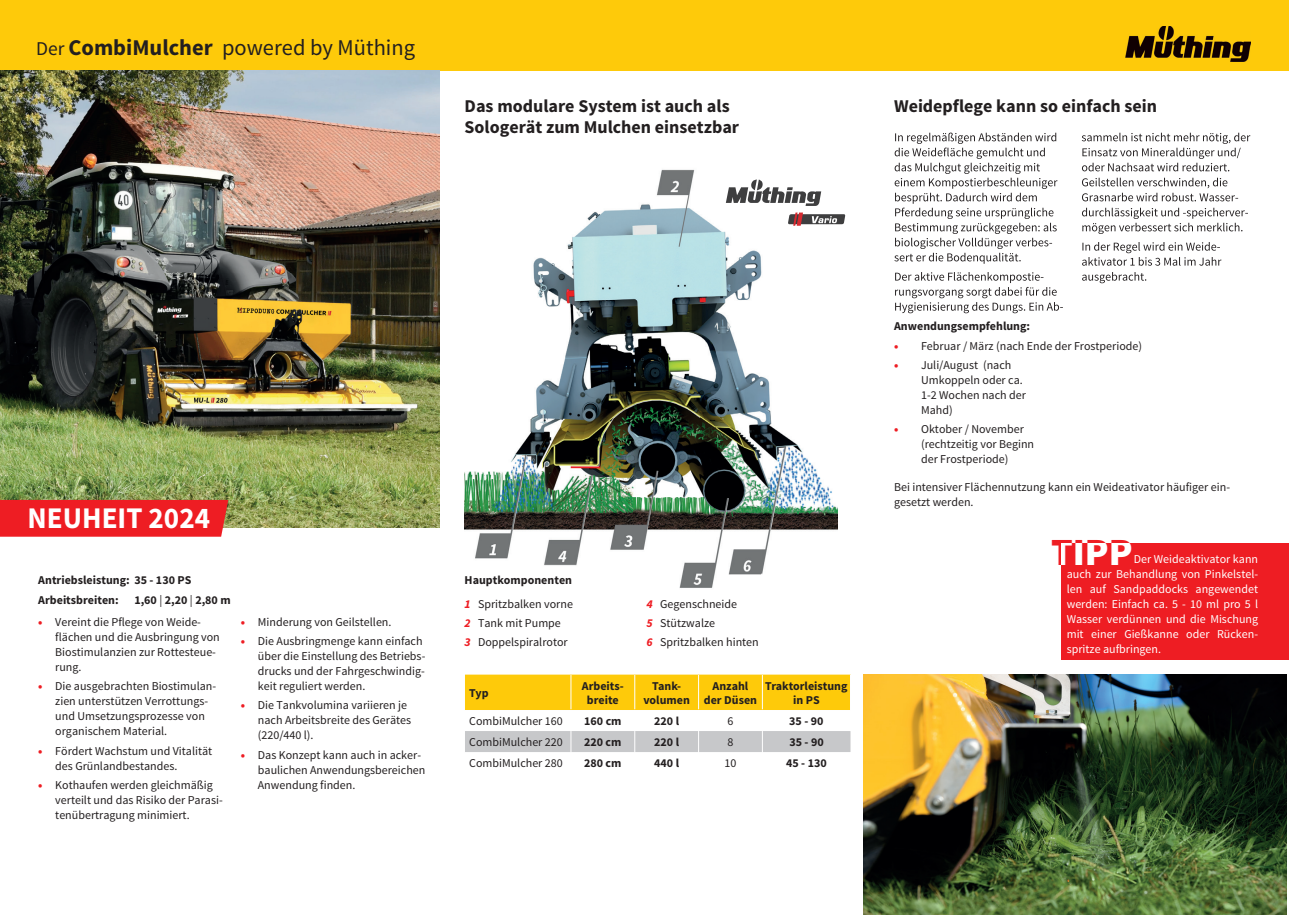
<style>
.page{position:relative;width:1289px;height:919px;background:#fff}
.page>*{position:absolute;margin:0;border:0;box-sizing:border-box;transform-origin:0 0}
.t1{font:900 38.55px "Source Sans Pro";color:#ee1d23}
.t2{font:700 30px "Source Sans Pro";color:#fff}
.t3{font:22.5px "Source Sans Pro";color:#231f20}
.t4{font:700 18px/21px "Source Sans Pro";color:#231f20}
.t5{font:12px/15px "Source Sans Pro";color:#231f20}
.t6{font:12px/15px "Source Sans Pro";color:#fff;text-align:justify}
.t7{font:700 12px/14.4px "Source Sans Pro";color:#231f20;text-align:center}
.s1{font-size:19.5px}
.s2{font-weight:700}
.s3{font-weight:900;color:#ee1d23}
.s4{font-weight:400}
.s5{font-weight:700;font-style:italic;color:#ee1d23}
</style>
<div class="page">
<div style="left:0;top:0;width:1288px;height:70px;background:#feca0a"></div>
<img style="left:0;top:70px;width:439px;height:457px">
<img style="left:863px;top:674px;width:423px;height:240px">
<div style="left:0;top:500px;width:228px;height:36px;background:#ee1d23"></div>
<img style="left:464px;top:169px;width:373px;height:419px">
<svg style="left:787px;top:212px;width:58px;height:14px"></svg>
<svg style="left:725px;top:179px;width:96px;height:27px"></svg>
<svg style="left:465px;top:674px;width:386px;height:78px"></svg>
<div style="left:1061px;top:543px;width:227px;height:117px;background:#ee1d23"></div>
<img style="left:895px;top:133px;width:162px;height:11px">
<img style="left:894px;top:147px;width:151px;height:12px">
<img style="left:894px;top:163px;width:146px;height:11px">
<img style="left:894px;top:178px;width:163px;height:11px">
<img style="left:895px;top:193px;width:142px;height:11px">
<img style="left:895px;top:207px;width:158px;height:12px">
<img style="left:895px;top:223px;width:162px;height:11px">
<img style="left:895px;top:238px;width:157px;height:11px">
<img style="left:894px;top:253px;width:127px;height:11px">
<img style="left:895px;top:272px;width:148px;height:11px">
<img style="left:895px;top:287px;width:162px;height:11px">
<img style="left:895px;top:302px;width:167px;height:11px">
<img style="left:1081px;top:133px;width:169px;height:11px">
<img style="left:1082px;top:148px;width:158px;height:11px">
<img style="left:1082px;top:163px;width:148px;height:8px">
<img style="left:1082px;top:178px;width:145px;height:10px">
<img style="left:1082px;top:193px;width:156px;height:8px">
<img style="left:1082px;top:208px;width:165px;height:11px">
<img style="left:1082px;top:223px;width:160px;height:11px">
<img style="left:1082px;top:242px;width:137px;height:11px">
<img style="left:1082px;top:257px;width:139px;height:9px">
<img style="left:1082px;top:272px;width:64px;height:11px">
<img style="left:1125px;top:26px;width:125px;height:35px">
<h3 class="t3" style="left:36px;top:34px;width:380px"><span class="s1">Der</span> <span class="s2">CombiMulcher</span> powered by Müthing</h3>
<h3 class="t4" style="left:464px;top:97px;width:276px">Das modulare System ist auch als<br>Sologerät zum Mulchen einsetzbar</h3>
<h3 class="t4" style="left:894px;top:97px;width:264px">Weidepflege kann so einfach sein</h3>
<h2 class="t2" style="left:28px;top:498px;width:184px">NEUHEIT 2024</h2>
<p class="t7" style="left:894px;top:319px;width:138px">Anwendungsempfehlung:</p>
<p class="t5" style="left:894px;top:338px;width:249px"><span class="s3">•</span> Februar / März (nach Ende der Frostperiode)</p>
<p class="t5" style="left:921px;top:357px;width:106px;text-indent:-27px"><span class="s3">•</span> Juli/August (nach<br>Umkoppeln oder ca.<br>1-2 Wochen nach der<br>Mahd)</p>
<p class="t5" style="left:921px;top:422px;width:115px;text-indent:-27px"><span class="s3">•</span> Oktober / November (rechtzeitig vor Beginn der Frostperiode)</p>
<p class="t5" style="left:894px;top:479px;width:337px">Bei intensiver Flächennutzung kann ein Weideativator häufiger ein&shy;gesetzt werden.</p>
<p class="t7" style="left:38px;top:571px;width:155px;line-height:19.2px;text-align:left">Antriebsleistung: 35 - 130 PS<br>Arbeitsbreiten:</p>
<p class="t7" style="left:134px;top:593px;width:98px">1,60 <span class="s4">|</span> 2,20 <span class="s4">|</span> 2,80 m</p>
<p class="t5" style="left:55px;top:614px;width:166px;text-indent:-17px"><span class="s3">•</span> Vereint die Pflege von Weide&shy;flächen und die Ausbringung von<br>Biostimulanzien zur Rottesteue&shy;rung.</p>
<p class="t5" style="left:55px;top:679px;width:162px;text-indent:-17px"><span class="s3">•</span> Die ausgebrachten Biostimulan&shy;zien unterstützen Verrottungs&shy;und Umsetzungsprozesse von organischem Material.</p>
<p class="t5" style="left:55px;top:743px;width:159px;text-indent:-17px"><span class="s3">•</span> Fördert Wachstum und Vitalität des Grünlandbestandes.</p>
<p class="t5" style="left:55px;top:777px;width:169px;text-indent:-17px"><span class="s3">•</span> Kothaufen werden gleichmäßig verteilt und das Risiko der Parasi&shy;tenübertragung minimiert.</p>
<p class="t5" style="left:241px;top:614px;width:152px"><span class="s3">•</span> Minderung von Geilstellen.</p>
<p class="t5" style="left:258px;top:633px;width:169px;text-indent:-17px"><span class="s3">•</span> Die Ausbringmenge kann einfach über die Einstellung des Betriebs&shy;drucks und der Fahrgeschwindig&shy;keit reguliert werden.</p>
<p class="t5" style="left:258px;top:698px;width:155px;text-indent:-17px"><span class="s3">•</span> Die Tankvolumina variieren je nach Arbeitsbreite des Gerätes (220/440 l).</p>
<p class="t5" style="left:258px;top:747px;width:169px;text-indent:-17px"><span class="s3">•</span> Das Konzept kann auch in acker&shy;baulichen Anwendungsbereichen<br>Anwendung finden.</p>
<p class="t5" style="left:464px;top:569px;width:110px;line-height:23.5px"><span class="s2">Hauptkomponenten<br></span><span class="s5">1</span> Spritzbalken vorne</p>
<p class="t5" style="left:464px;top:613px;width:105px;line-height:19.2px"><span class="s5">2</span> Tank mit Pumpe<br><span class="s5">3</span> Doppelspiralrotor</p>
<p class="t5" style="left:646px;top:594px;width:114px;line-height:19.2px"><span class="s5">4</span> Gegenschneide<br><span class="s5">5</span> Stützwalze<br><span class="s5">6</span> Spritzbalken hinten</p>
<p class="t7" style="left:469px;top:686px;width:21px">Typ</p>
<p class="t7" style="left:582px;top:678px;width:44px">Arbeits&shy;breite</p>
<p class="t7" style="left:643px;top:678px;width:48px">Tank&shy;volumen</p>
<p class="t7" style="left:704px;top:678px;width:55px">Anzahl der Düsen</p>
<p class="t7" style="left:765px;top:678px;width:84px">Traktorleistung in PS</p>
<p class="t5" style="left:469px;top:713px;width:95px">CombiMulcher 160</p>
<p class="t7" style="left:584px;top:714px;width:39px">160 cm</p>
<p class="t7" style="left:654px;top:714px;width:26px">220 l</p>
<p class="t5" style="left:727px;top:713px;width:7px">6</p>
<p class="t7" style="left:789px;top:714px;width:36px">35 - 90</p>
<p class="t5" style="left:469px;top:734px;width:95px">CombiMulcher 220</p>
<p class="t7" style="left:584px;top:735px;width:39px">220 cm</p>
<p class="t7" style="left:654px;top:735px;width:26px">220 l</p>
<p class="t5" style="left:727px;top:734px;width:7px">8</p>
<p class="t7" style="left:789px;top:735px;width:36px">35 - 90</p>
<p class="t5" style="left:469px;top:755px;width:95px">CombiMulcher 280</p>
<p class="t7" style="left:584px;top:756px;width:39px">280 cm</p>
<p class="t7" style="left:654px;top:756px;width:26px">440 l</p>
<p class="t5" style="left:724px;top:755px;width:13px">10</p>
<p class="t7" style="left:786px;top:756px;width:42px">45 - 130</p>
<h1 class="t1" style="left:1051px;top:527px;width:83px">TIPP</h1>
<p class="t6" style="left:1066px;top:551px;width:193px;text-indent:67px">Der Weideaktivator kann auch zur Behandlung von Pinkelstel&shy;len auf Sandpaddocks angewendet werden: Einfach ca. 5 - 10 ml pro 5 l Wasser verdünnen und die Mischung mit einer Gießkanne oder Rücken&shy;spritze aufbringen.</p>
</div>
